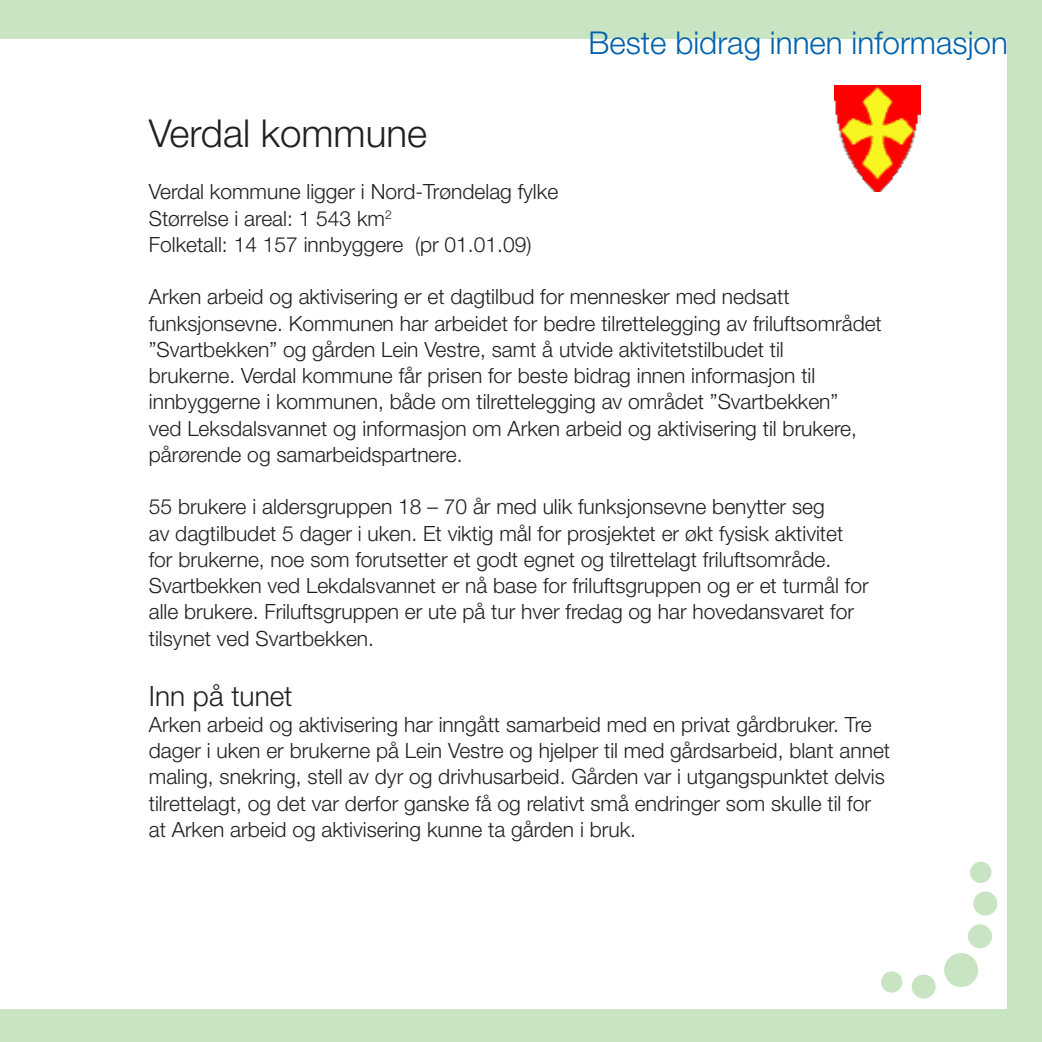
<style>
.page{position:relative;width:1042px;height:1042px;background:#fff}
.page>*{position:absolute;margin:0;border:0;box-sizing:border-box;transform-origin:0 0}
.t1{font:300 38.5px "Helvetica Neue";color:#231f20}
.t2{font:300 31.5px "Helvetica Neue";color:#0161ab}
.t3{font:300 28px "Helvetica Neue";color:#231f20}
.t4{font:300 21px/26.2px "Helvetica Neue";color:#231f20}
</style>
<div class="page">
<div style="left:0;top:0;width:1042px;height:38px;background:#c9e4c2"></div>
<div style="left:0;top:1009px;width:1042px;height:33px;background:#c9e4c2"></div>
<div style="left:1007px;top:0;width:35px;height:1042px;background:#c9e4c2"></div>
<div style="left:944px;top:953px;width:34px;height:34px;background:#c9e4c2;border-radius:50%"></div>
<div style="left:968px;top:924px;width:24px;height:24px;background:#c9e4c2;border-radius:50%"></div>
<div style="left:973px;top:891px;width:24px;height:24px;background:#c9e4c2;border-radius:50%"></div>
<div style="left:911px;top:974px;width:24px;height:24px;background:#c9e4c2;border-radius:50%"></div>
<div style="left:970px;top:861px;width:21px;height:22px;background:#c9e4c2;border-radius:50%"></div>
<div style="left:881px;top:971px;width:21px;height:21px;background:#c9e4c2;border-radius:50%"></div>
<img style="left:835px;top:86px;width:85px;height:105px">
<h2 class="t2" style="left:588px;top:23px;width:421px">Beste bidrag innen informasjon</h2>
<h1 class="t1" style="left:149px;top:110px;width:280px">Verdal kommune</h1>
<p class="t4" style="left:149px;top:178px;width:411px">Verdal kommune ligger i Nord-Trøndelag fylke<br>Størrelse i areal: 1 543 km<sup>2<br></sup>Folketall: 14 157 innbyggere (pr 01.01.09)</p>
<p class="t4" style="left:149px;top:283px;width:734px">Arken arbeid og aktivisering er et dagtilbud for mennesker med nedsatt funksjonsevne. Kommunen har arbeidet for bedre tilrettelegging av friluftsområdet ”Svartbekken” og gården Lein Vestre, samt å utvide aktivitetstilbudet til<br>brukerne. Verdal kommune får prisen for beste bidrag innen informasjon til innbyggerne i kommunen, både om tilrettelegging av området ”Svartbekken”<br>ved Leksdalsvannet og informasjon om Arken arbeid og aktivisering til brukere, pårørende og samarbeidspartnere.</p>
<p class="t4" style="left:149px;top:493px;width:721px">55 brukere i aldersgruppen 18 – 70 år med ulik funksjonsevne benytter seg<br>av dagtilbudet 5 dager i uken. Et viktig mål for prosjektet er økt fysisk aktivitet for brukerne, noe som forutsetter et godt egnet og tilrettelagt friluftsområde.<br>Svartbekken ved Lekdalsvannet er nå base for friluftsgruppen og er et turmål for alle brukere. Friluftsgruppen er ute på tur hver fredag og har hovedansvaret for tilsynet ved Svartbekken.</p>
<h3 class="t3" style="left:149px;top:678px;width:145px">Inn på tunet</h3>
<p class="t4" style="left:149px;top:711px;width:743px">Arken arbeid og aktivisering har inngått samarbeid med en privat gårdbruker. Tre dager i uken er brukerne på Lein Vestre og hjelper til med gårdsarbeid, blant annet maling, snekring, stell av dyr og drivhusarbeid. Gården var i utgangspunktet delvis tilrettelagt, og det var derfor ganske få og relativt små endringer som skulle til for at Arken arbeid og aktivisering kunne ta gården i bruk.</p>
</div>
